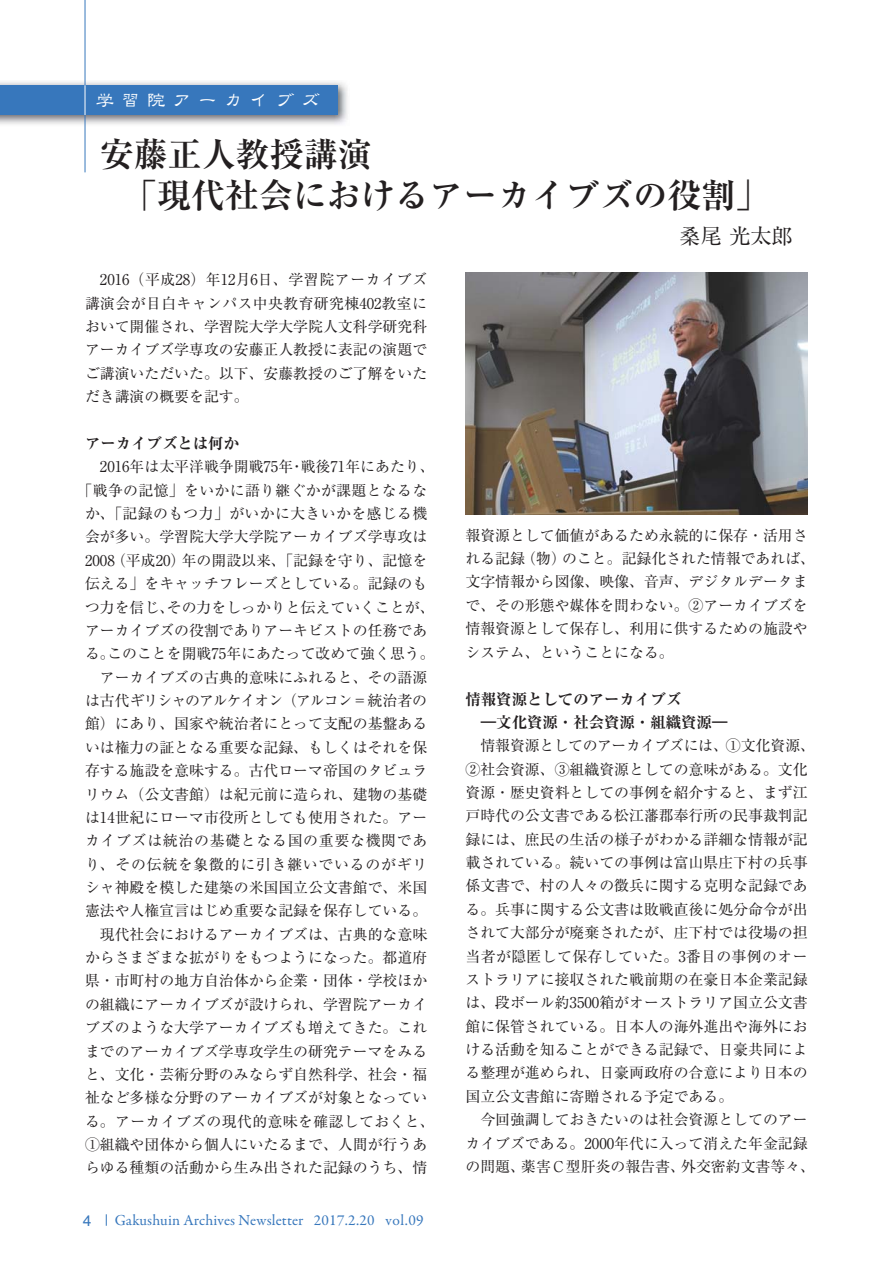
<style>
.page{position:relative;width:893px;height:1263px;background:#fff}
.page>*{position:absolute;margin:0;border:0;box-sizing:border-box;transform-origin:0 0}
.t1{font:34.05px/41.4px "Ryumin Pro Bold 90 msp RKSJ H";color:#231f20}
.t2{font:21.3px "Ryumin Pro Regular 90 msp RKSJ H";color:#231f20}
.t3{font:19.2px "DFP Lei Sho CID SB 90 msp RKSJ H";letter-spacing:.34em;color:#fff}
.t4{font:15.45px "Garamond Premr Pro";letter-spacing:.01em;color:#3777bc}
.t5{font:15.45px/23.4px "Ryumin Pro Ex Bold 90 msp RKSJ H";color:#231f20}
.t6{font:15.45px "Helvetica";color:#3777bc}
.t7{font:14.85px/23.4px "Ryumin Pro Regular 90 msp RKSJ H";color:#231f20}
</style>
<div class="page">
<svg style="left:106px;top:1214px;width:1px;height:12px"></svg>
<img style="left:0;top:80px;width:348px;height:46px">
<div style="left:0;top:85px;width:338px;height:30px;background:#3777bc"></div>
<hr style="left:85px;top:0;width:1px;height:85px;background:#3777bc">
<hr style="left:85px;top:85px;width:1px;height:30px;background:#fff">
<hr style="left:85px;top:115px;width:1px;height:57px;background:#3777bc">
<img style="left:465px;top:272px;width:343px;height:243px">
<p class="t3" style="left:96px;top:92px;width:226px">学習院アーカイブズ</p>
<h1 class="t1" style="left:123px;top:138px;width:648px;text-indent:-23px">安藤正人教授講演<br>「現代社会におけるアーカイブズの役割」</h1>
<h2 class="t2" style="left:679px;top:228px;width:115px">桑尾 光太郎</h2>
<p class="t7" style="left:85px;top:270px;width:344px;text-align:justify">　2016（平成28）年12月6日、学習院アーカイブズ講演会が目白キャンパス中央教育研究棟402教室において開催され、学習院大学大学院人文科学研究科アーカイブズ学専攻の安藤正人教授に表記の演題でご講演いただいた。以下、安藤教授のご了解をいただき講演の概要を記す。</p>
<p class="t5" style="left:85px;top:434px;width:156px">アーカイブズとは何か</p>
<p class="t7" style="left:78px;top:457px;width:359px;text-align:center">　2016年は太平洋戦争開戦75年・戦後71年にあたり、「戦争の記憶」をいかに語り継ぐかが課題となるなか、「記録のもつ力」がいかに大きいかを感じる機会が多い。学習院大学大学院アーカイブズ学専攻は<br>2008（平成20）年の開設以来、「記録を守り、記憶を伝える」をキャッチフレーズとしている。記録のもつ力を信じ、その力をしっかりと伝えていくことが、アーカイブズの役割でありアーキビストの任務である。このことを開戦75年にあたって改めて強く思う。　アーカイブズの古典的意味にふれると、その語源は古代ギリシャのアルケイオン（アルコン＝統治者の館）にあり、国家や統治者にとって支配の基盤あるいは権力の証となる重要な記録、もしくはそれを保存する施設を意味する。古代ローマ帝国のタビュラリウム（公文書館）は紀元前に造られ、建物の基礎は14世紀にローマ市役所としても使用された。アーカイブズは統治の基礎となる国の重要な機関であり、その伝統を象徴的に引き継いでいるのがギリシャ神殿を模した建築の米国国立公文書館で、米国憲法や人権宣言はじめ重要な記録を保存している。　現代社会におけるアーカイブズは、古典的な意味からさまざまな拡がりをもつようになった。都道府県・市町村の地方自治体から企業・団体・学校ほかの組織にアーカイブズが設けられ、学習院アーカイブズのような大学アーカイブズも増えてきた。これまでのアーカイブズ学専攻学生の研究テーマをみると、文化・芸術分野のみならず自然科学、社会・福祉など多様な分野のアーカイブズが対象となっている。アーカイブズの現代的意味を確認しておくと、<br>①組織や団体から個人にいたるまで、人間が行うあらゆる種類の活動から生み出された記録のうち、情</p>
<p class="t7" style="left:465px;top:525px;width:351px">報資源として価値があるため永続的に保存・活用される記録（物）のこと。記録化された情報であれば、文字情報から図像、映像、音声、デジタルデータまで、その形態や媒体を問わない。②アーカイブズを情報資源として保存し、利用に供するための施設やシステム、ということになる。</p>
<p class="t5" style="left:465px;top:689px;width:279px">情報資源としてのアーカイブズ<br>　―文化資源・社会資源・組織資源―　</p>
<p class="t7" style="left:465px;top:736px;width:351px">　情報資源としてのアーカイブズには、①文化資源、<br>②社会資源、③組織資源としての意味がある。文化資源・歴史資料としての事例を紹介すると、まず江戸時代の公文書である松江藩郡奉行所の民事裁判記録には、庶民の生活の様子がわかる詳細な情報が記載されている。続いての事例は富山県庄下村の兵事係文書で、村の人々の徴兵に関する克明な記録である。兵事に関する公文書は敗戦直後に処分命令が出されて大部分が廃棄されたが、庄下村では役場の担当者が隠匿して保存していた。3番目の事例のオーストラリアに接収された戦前期の在豪日本企業記録は、段ボール約3500箱がオーストラリア国立公文書館に保管されている。日本人の海外進出や海外における活動を知ることができる記録で、日豪共同による整理が進められ、日豪両政府の合意により日本の国立公文書館に寄贈される予定である。<br>　今回強調しておきたいのは社会資源としてのアーカイブズである。2000年代に入って消えた年金記録の問題、薬害Ｃ型肝炎の報告書、外交密約文書等々、</p>
<p class="t6" style="left:83px;top:1214px;width:10px">4</p>
<p class="t4" style="left:115px;top:1211px;width:310px">Gakushuin Archives Newsletter 2017.2.20 vol.09</p>
</div>
